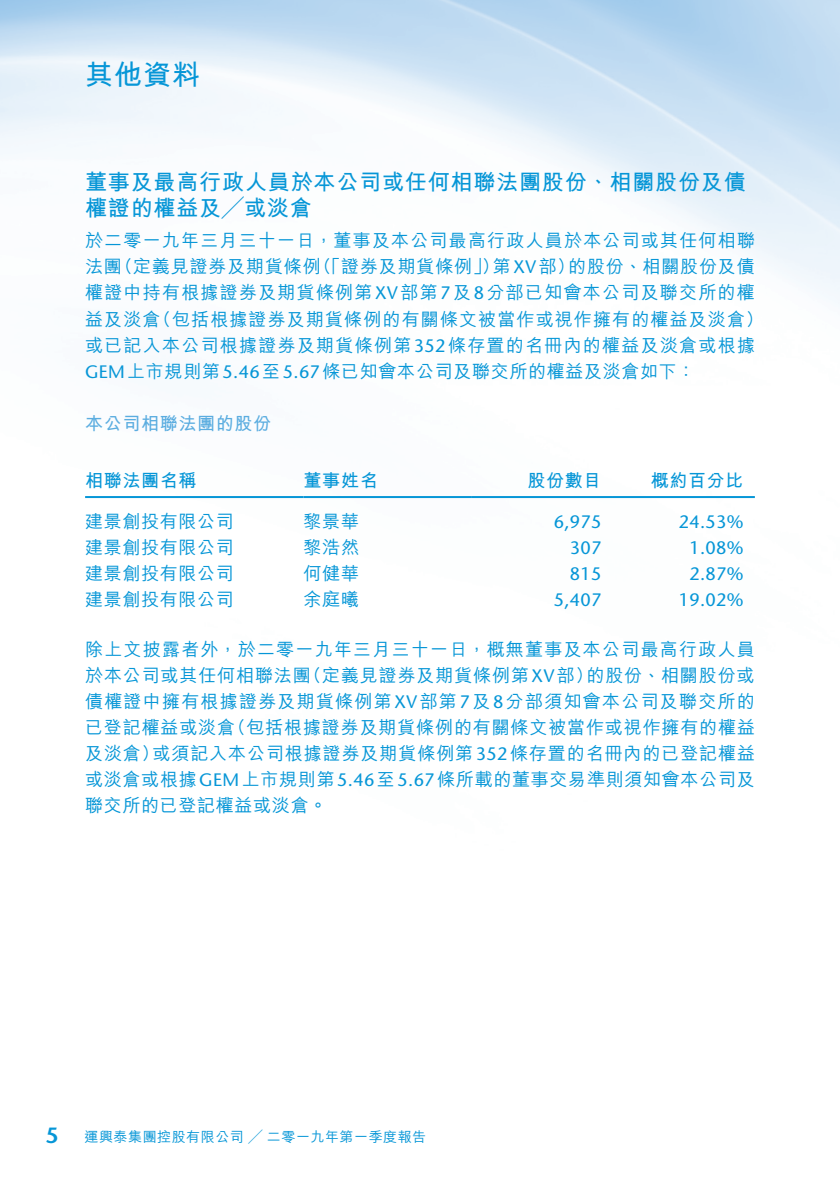
<style>
.page{position:relative;width:840px;height:1191px;background:#fff}
.page>*{position:absolute;margin:0;border:0;box-sizing:border-box;transform-origin:0 0}
.t1{font:700 28px "M Hei HK";color:#0696d7}
._01_H1{font:700 22px/26px "M Hei HK";letter-spacing:.035em;color:#0696d7}
.t2{font:600 22px "Stone Sans Std";color:#0696d7}
._00_txt{font:500 18px/26px "M Hei HK";letter-spacing:.05em;color:#0696d7}
._00_txt-2{font:500 18px/26px "M Hei HK";letter-spacing:.07em;color:#0696d7}
._00_txt-3{font:500 18px "Stone Sans Std";letter-spacing:.015em;color:#0696d7}
._00_txt-4{font:700 18px "M Hei HK";letter-spacing:.035em;color:#0696d7}
._02_H2{font:700 18px "M Hei HK";letter-spacing:.035em;color:#5bade0}
.t3{font:500 14px "M Hei HK";letter-spacing:.035em;color:#0696d7}
.s1{font-family:"Stone Sans Std"}
</style>
<div class="page">
<img style="left:0;top:0;width:839px;height:499px">
<hr style="left:85px;top:496px;width:218px;height:2px;background:#0696d7">
<hr style="left:303px;top:496px;width:168px;height:2px;background:#0696d7">
<hr style="left:471px;top:496px;width:141px;height:2px;background:#0696d7">
<hr style="left:612px;top:496px;width:142px;height:2px;background:#0696d7">
<p class="t1" style="left:85px;top:54px;width:117px">其他資料</p>
<p class="_01_H1" style="left:85px;top:167px;width:661px">董事及最高行政人員於本公司或任何相聯法團股份、相關股份及債權證的權益及╱或淡倉</p>
<p class="_00_txt" style="left:85px;top:226px;width:671px;text-align:right">於二零一九年三月三十一日，董事及本公司最高行政人員於本公司或其任何相聯的股份、相關股份及債</p>
<p class="_00_txt" style="left:115px;top:252px;width:207px">（定義見證券及期貨條例</p>
<p class="_00_txt" style="left:313px;top:252px;width:188px">（「證券及期貨條例」）</p>
<p class="_00_txt" style="left:492px;top:252px;width:84px">第<span class="s1">XV</span>部）</p>
<p class="_00_txt" style="left:85px;top:252px;width:38px">法團</p>
<p class="_00_txt-2" style="left:85px;top:278px;width:671px">權證中持有根據證券及期貨條例第<span class="s1">XV</span>部第<span class="s1">7</span>及<span class="s1">8</span>分部已知會本公司及聯交所的權</p>
<p class="_00_txt" style="left:153px;top:304px;width:611px">（包括根據證券及期貨條例的有關條文被當作或視作擁有的權益及淡倉(</p>
<p class="_00_txt-2" style="left:85px;top:304px;width:671px">益及淡倉<br>或已記入本公司根據證券及期貨條例第<span class="s1">352</span>條存置的名冊內的權益及淡倉或根據<br><span class="s1">GEM</span>上市規則第<span class="s1">5.46</span>至<span class="s1">5.67</span>條已知會本公司及聯交所的權益及淡倉如下：</p>
<p class="_02_H2" style="left:85px;top:410px;width:187px">本公司相聯法團的股份</p>
<p class="_00_txt-4" style="left:85px;top:467px;width:113px">相聯法團名稱</p>
<p class="_00_txt-4" style="left:303px;top:467px;width:75px">董事姓名</p>
<p class="_00_txt-4" style="left:527px;top:467px;width:75px">股份數目</p>
<p class="_00_txt-4" style="left:650px;top:467px;width:94px">概約百分比</p>
<p class="_00_txt" style="left:85px;top:506px;width:150px">建景創投有限公司</p>
<p class="_00_txt" style="left:303px;top:506px;width:57px">黎景華</p>
<p class="_00_txt-3" style="left:553px;top:511px;width:49px">6,975</p>
<p class="_00_txt-3" style="left:678px;top:511px;width:66px">24.53%</p>
<p class="_00_txt" style="left:85px;top:532px;width:150px">建景創投有限公司</p>
<p class="_00_txt" style="left:303px;top:532px;width:57px">黎浩然</p>
<p class="_00_txt-3" style="left:569px;top:537px;width:33px">307</p>
<p class="_00_txt-3" style="left:689px;top:537px;width:56px">1.08%</p>
<p class="_00_txt" style="left:85px;top:558px;width:150px">建景創投有限公司</p>
<p class="_00_txt" style="left:303px;top:558px;width:57px">何健華</p>
<p class="_00_txt-3" style="left:569px;top:563px;width:33px">815</p>
<p class="_00_txt-3" style="left:689px;top:563px;width:56px">2.87%</p>
<p class="_00_txt" style="left:303px;top:584px;width:57px">余庭曦</p>
<p class="_00_txt" style="left:85px;top:584px;width:150px">建景創投有限公司</p>
<p class="_00_txt-2" style="left:85px;top:634px;width:671px;text-align:right">除上文披露者外，於二零一九年三月三十一日，概無董事及本公司最高行政人員的股份、相關股份或</p>
<p class="_00_txt-3" style="left:553px;top:589px;width:49px">5,407</p>
<p class="_00_txt-3" style="left:678px;top:589px;width:66px">19.02%</p>
<p class="_00_txt" style="left:303px;top:660px;width:291px">（定義見證券及期貨條例第<span class="s1">XV</span>部）</p>
<p class="_00_txt" style="left:85px;top:660px;width:227px">於本公司或其任何相聯法團</p>
<p class="_00_txt-2" style="left:85px;top:686px;width:671px">債權證中擁有根據證券及期貨條例第<span class="s1">XV</span>部第<span class="s1">7</span>及<span class="s1">8</span>分部須知會本公司及聯交所的</p>
<p class="_00_txt" style="left:228px;top:712px;width:528px">（包括根據證券及期貨條例的有關條文被當作或視作擁有的權益</p>
<p class="_00_txt" style="left:152px;top:712px;width:603px;text-indent:-67px">已登記權益或淡倉<br>或須記入本公司根據證券及期貨條例第<span class="s1">352</span>條存置的名冊內的已登記權益</p>
<p class="_00_txt" style="left:85px;top:738px;width:670px">及淡倉）<br>或淡倉或根據<span class="s1">GEM</span>上市規則第<span class="s1">5.46</span>至<span class="s1">5.67</span>條所載的董事交易準則須知會本公司及聯交所的已登記權益或淡倉。</p>
<p class="t2" style="left:46px;top:1121px;width:14px">5</p>
<p class="t3" style="left:84px;top:1126px;width:343px">運興泰集團控股有限公司 ╱ 二零一九年第一季度報告</p>
</div>
